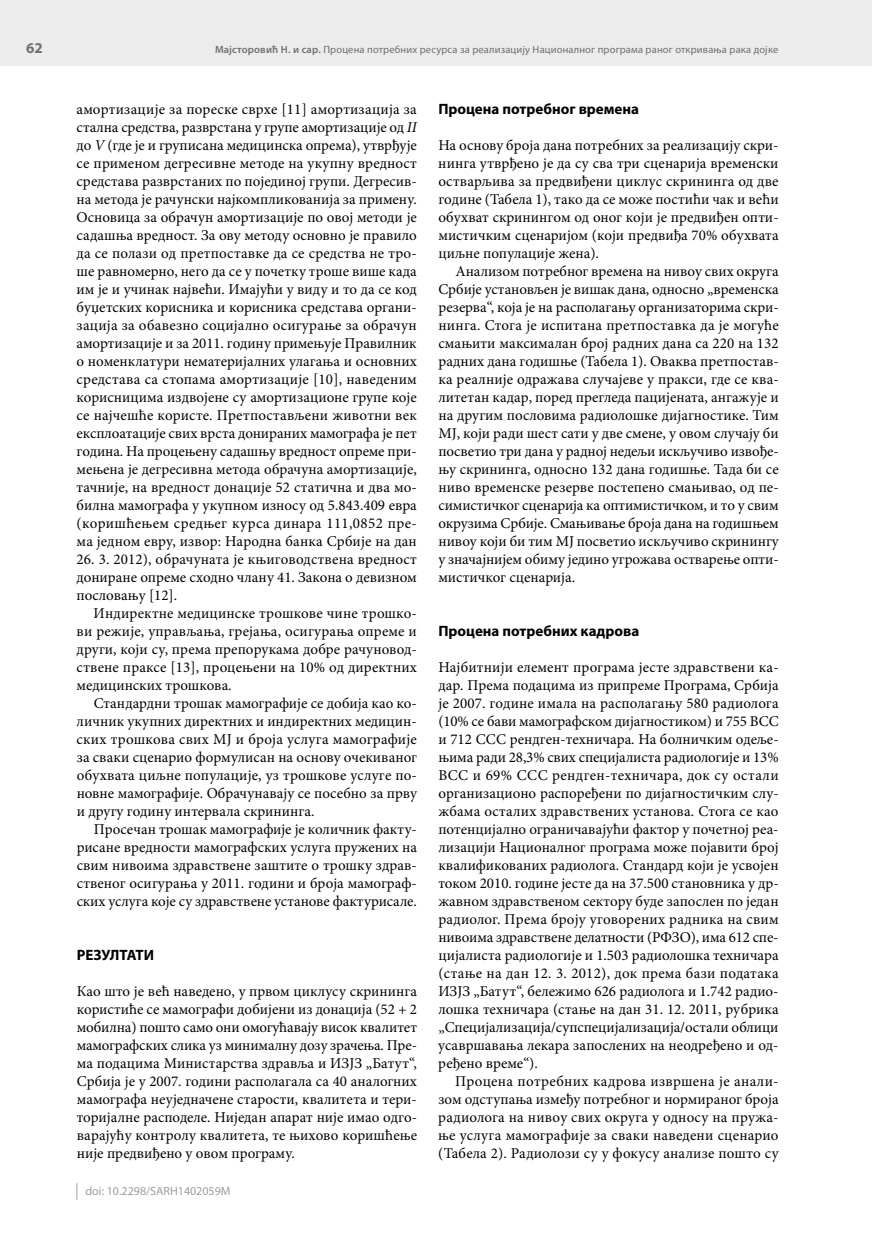
<style>
.page{position:relative;width:872px;height:1234px;background:#fff}
.page>*{position:absolute;margin:0;border:0;box-sizing:border-box;transform-origin:0 0}
.t1{font:15px/18px "Minion Pro";color:#000;text-align:justify}
.t2{font:700 15px "Myriad Pro";color:#000}
.t3{font:700 15px "Myriad Pro";color:#6f6f6e}
.t4{font:12px "Myriad Pro";color:#9c9d9d}
.t5{font:10.5px "Myriad Pro";letter-spacing:.015em;color:#6f6f6e}
.s1{font-weight:600}
.s2{font-style:italic}
</style>
<div class="page">
<div style="left:0;top:0;width:872px;height:66px;background:#ececed"></div>
<svg style="left:77px;top:1183px;width:1px;height:16px"></svg>
<p class="t3" style="left:26px;top:40px;width:18px">62</p>
<p class="t5" style="left:215px;top:44px;width:565px"><span class="s1">Мајсторовић Н. и сар.</span> Процена потребних ресурса за реализацију Националног програма раног откривања рака дојке</p>
<p class="t1" style="left:76px;top:100px;width:342px">амортизације за пореске сврхе [11] амортизација за стална средства, разврстана у групе амортизације од <span class="s2">II </span>до <span class="s2">V</span> (где је и груписана медицинска опрема), утврђује се применом дегресивне методе на укупну вредност средстава разврстаних по појединој групи. Дегресив&shy;на метода је рачунски најкомпликованија за примену.<br>Основица за обрачун амортизације по овој методи је садашња вредност. За ову методу основно је правило да се полази од претпоставке да се средства не тро&shy;ше равномерно, него да се у почетку троше више када им је и учинак највећи. Имајући у виду и то да се код буџетских корисника и корисника средстава органи&shy;зација за обавезно социјално осигурање за обрачун амортизације и за 2011. годину примењује Правилник о номенклатури нематеријалних улагања и основних средстава са стопама амортизације [10], наведеним корисницима издвојене су амортизационе групе које се најчешће користе. Претпостављени животни век експлоатације свих врста донираних мамографа је пет година. На процењену садашњу вредност опреме при&shy;мењена је дегресивна метода обрачуна амортизације, тачније, на вредност донације 52 статична и два мо&shy;билна мамографа у укупном износу од 5.843.409 евра (коришћењем средњег курса динара 111,0852 пре&shy;ма једном евру, извор: Народна банка Србије на дан</p>
<p class="t1" style="left:77px;top:550px;width:342px">26. 3. 2012), обрачуната је књиговодствена вредност дониране опреме сходно члану 41. Закона о девизном пословању [12].</p>
<p class="t1" style="left:77px;top:604px;width:342px;text-indent:17px">Индиректне медицинске трошкове чине трошко&shy;ви режије, управљања, грејања, осигурања опреме и други, који су, према препорукама добре рачуновод&shy;ствене праксе [13], процењени на 10% од директних медицинских трошкова.</p>
<p class="t1" style="left:77px;top:694px;width:342px;text-indent:17px">Стандардни трошак мамографије се добија као ко&shy;личник укупних директних и индиректних медицин&shy;ских трошкова свих МЈ и броја услуга мамографије за сваки сценарио формулисан на основу очекиваног обухвата циљне популације, уз трошкове услуге по&shy;новне мамографије. Обрачунавају се посебно за прву и другу годину интервала скрининга.</p>
<p class="t1" style="left:77px;top:820px;width:342px;text-indent:17px">Просечан трошак мамографије је количник факту&shy;рисане вредности мамографских услуга пружених на свим нивоима здравствене заштите о трошку здрав&shy;ственог осигурања у 2011. години и броја мамограф&shy;ских услуга које су здравствене установе фактурисале.</p>
<p class="t2" style="left:77px;top:946px;width:79px">РЕЗУЛТАТИ</p>
<p class="t1" style="left:77px;top:982px;width:342px">Као што је већ наведено, у првом циклусу скрининга користиће се мамографи добијени из донација (52 + 2 мобилна) пошто само они омогућавају висок квалитет мамографских слика уз минималну дозу зрачења. Пре&shy;ма подацима Министарства здравља и ИЗЈЗ „Батут“, Србија је у 2007. години располагала са 40 аналогних мамографа неуједначене старости, квалитета и тери&shy;торијалне расподеле. Ниједан апарат није имао одго&shy;варајућу контролу квалитета, те њихово коришћење није предвиђено у овом програму.</p>
<p class="t4" style="left:86px;top:1184px;width:147px">doi: 10.2298/SARH1402059M</p>
<p class="t2" style="left:438px;top:100px;width:202px">Процена потребног времена</p>
<p class="t1" style="left:438px;top:136px;width:342px">На основу броја дана потребних за реализацију скри&shy;нинга утврђено је да су сва три сценарија временски остварљива за предвиђени циклус скрининга од две године (Табела 1), тако да се може постићи чак и већи обухват скринингом од оног који је предвиђен опти&shy;мистичким сценаријом (који предвиђа 70% обухвата циљне популације жена).</p>
<p class="t1" style="left:438px;top:262px;width:342px;text-indent:17px">Анализом потребног времена на нивоу свих округа Србије установљен је вишак дана, односно „временска резерва“, која је на располагању организаторима скри&shy;нинга. Стога је испитана претпоставка да је могуће смањити максималан број радних дана са 220 на 132 радних дана годишње (Табела 1). Оваква претпостав&shy;ка реалније одражава случајеве у пракси, где се ква&shy;литетан кадар, поред прегледа пацијената, ангажује и на другим пословима радиолошке дијагностике. Тим МЈ, који ради шест сати у две смене, у овом случају би посветио три дана у радној недељи искључиво извође&shy;њу скрининга, односно 132 дана годишње. Тада би се ниво временске резерве постепено смањивао, од пе&shy;симистичког сценарија ка оптимистичком, и то у свим окрузима Србије. Смањивање броја дана на годишњем нивоу који би тим МЈ посветио искључиво скринингу у значајнијем обиму једино угрожава остварење опти&shy;мистичког сценарија.</p>
<p class="t2" style="left:438px;top:622px;width:202px">Процена потребних кадрова</p>
<p class="t1" style="left:438px;top:658px;width:342px">Најбитнији елемент програма јесте здравствени ка&shy;дар. Према подацима из припреме Програма, Србија је 2007. године имала на располагању 580 радиолога (10% се бави мамографском дијагностиком) и 755 ВСС и 712 ССС рендген-техничара. На болничким одеље&shy;њима ради 28,3% свих специјалиста радиологије и 13% ВСС и 69% ССС рендген-техничара, док су остали организационо распоређени по дијагностичким слу&shy;жбама осталих здравствених установа. Стога се као потенцијално ограничавајући фактор у почетној реа&shy;лизацији Националног програма може појавити број квалификованих радиолога. Стандард који је усвојен током 2010. године јесте да на 37.500 становника у др&shy;жавном здравственом сектору буде запослен по један радиолог. Према броју уговорених радника на свим нивоима здравствене делатности (РФЗО), има 612 спе&shy;цијалиста радиологије и 1.503 радиолошка техничара (стање на дан 12. 3. 2012), док према бази података ИЗЈЗ „Батут“, бележимо 626 радиолога и 1.742 радио&shy;лошка техничара (стање на дан 31. 12. 2011, рубрика „Специјализација/супспецијализација/остали облици усавршавања лекара запослених на неодређено и од&shy;ређено време“).</p>
<p class="t1" style="left:438px;top:1072px;width:342px;text-indent:17px">Процена потребних кадрова извршена је анали&shy;зом одступања између потребног и нормираног броја радиолога на нивоу свих округа у односу на пружа&shy;ње услуга мамографије за сваки наведени сценарио (Табела 2). Радиолози су у фокусу анализе пошто су</p>
</div>
